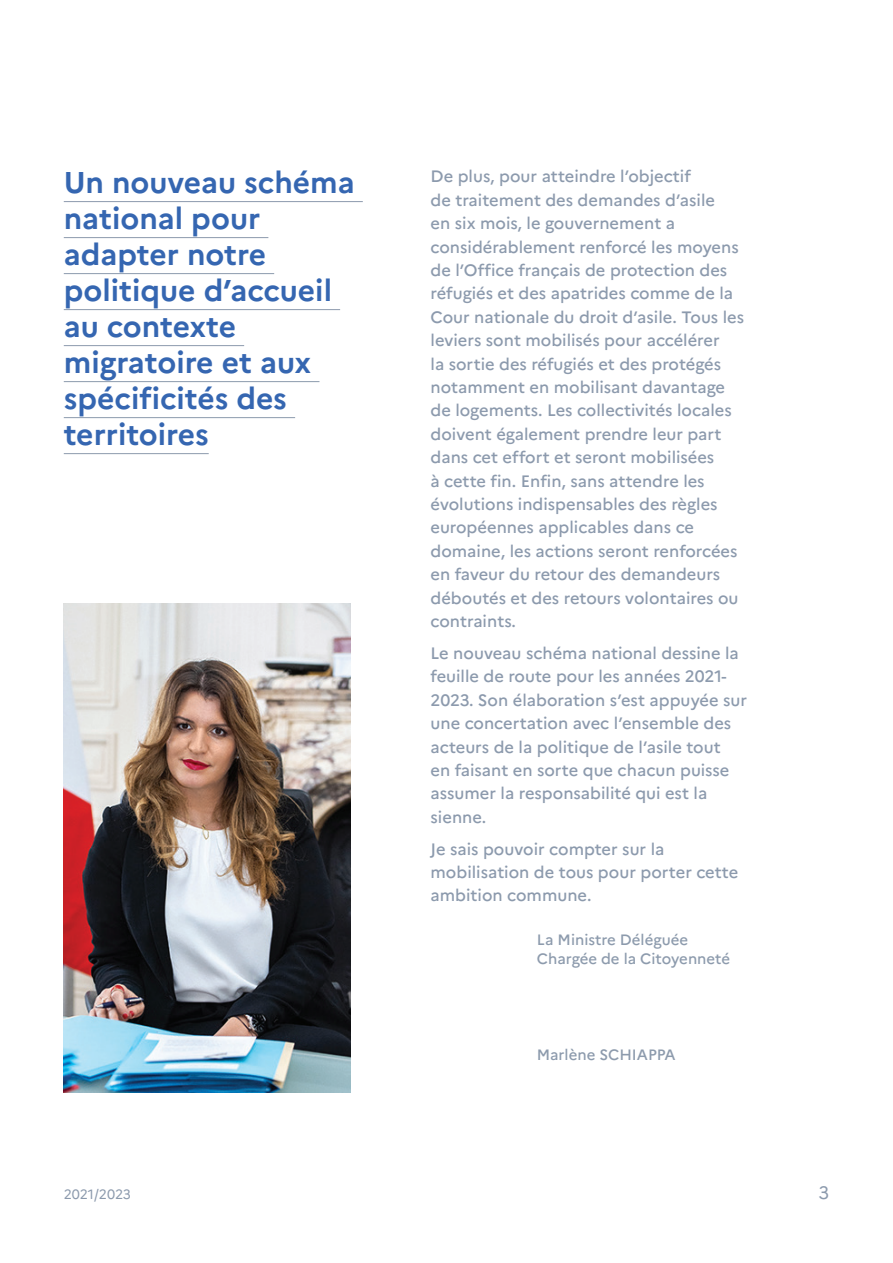
<style>
.page{position:relative;width:893px;height:1263px;background:#fff}
.page>*{position:absolute;margin:0;border:0;box-sizing:border-box;transform-origin:0 0}
.t1{font:700 30px/36px "Marianne";color:#3566b1}
.t2{font:18px "Marianne";color:#8c9aad}
.t3{font:500 16.5px/23.4px "Marianne";color:#8c9aad}
.t4{font:500 15px/19.8px "Marianne";color:#8d9bad}
.t5{font:13.5px "Marianne";letter-spacing:-.005em;color:#8c9aad}
</style>
<div class="page">
<hr style="left:64px;top:201px;width:299px;height:1px;background:#8c9aad">
<hr style="left:64px;top:237px;width:204px;height:1px;background:#8c9aad">
<hr style="left:64px;top:273px;width:210px;height:1px;background:#8c9aad">
<hr style="left:64px;top:309px;width:276px;height:1px;background:#8c9aad">
<hr style="left:64px;top:345px;width:180px;height:1px;background:#8c9aad">
<hr style="left:64px;top:381px;width:255px;height:1px;background:#8c9aad">
<hr style="left:64px;top:417px;width:231px;height:1px;background:#8c9aad">
<hr style="left:64px;top:453px;width:145px;height:1px;background:#8c9aad">
<img style="left:64px;top:604px;width:287px;height:489px">
<h1 class="t1" style="left:64px;top:164px;width:292px">Un nouveau schéma national pour adapter notre politique d’accueil au contexte migratoire et aux spécificités des territoires</h1>
<p class="t3" style="left:431px;top:165px;width:315px">De plus, pour atteindre l’objectif<br>de traitement des demandes d’asile<br>en six mois, le gouvernement a considérablement renforcé les moyens de l’Office français de protection des réfugiés et des apatrides comme de la Cour nationale du droit d’asile. Tous les leviers sont mobilisés pour accélérer<br>la sortie des réfugiés et des protégés notamment en mobilisant davantage de logements. Les collectivités locales doivent également prendre leur part dans cet effort et seront mobilisées<br>à cette fin. Enfin, sans attendre les évolutions indispensables des règles européennes applicables dans ce domaine, les actions seront renforcées en faveur du retour des demandeurs déboutés et des retours volontaires ou contraints.</p>
<p class="t3" style="left:431px;top:641px;width:318px">Le nouveau schéma national dessine la feuille de route pour les années 2021- 2023. Son élaboration s’est appuyée sur une concertation avec l’ensemble des acteurs de la politique de l’asile tout<br>en faisant en sorte que chacun puisse assumer la responsabilité qui est la sienne.</p>
<p class="t3" style="left:431px;top:837px;width:309px">Je sais pouvoir compter sur la mobilisation de tous pour porter cette ambition commune.</p>
<p class="t4" style="left:537px;top:929px;width:195px">La Ministre Déléguée<br>Chargée de la Citoyenneté</p>
<p class="t4" style="left:537px;top:1044px;width:140px">Marlène SCHIAPPA</p>
<p class="t5" style="left:64px;top:1186px;width:69px">2021/2023</p>
<p class="t2" style="left:818px;top:1182px;width:12px">3</p>
</div>
